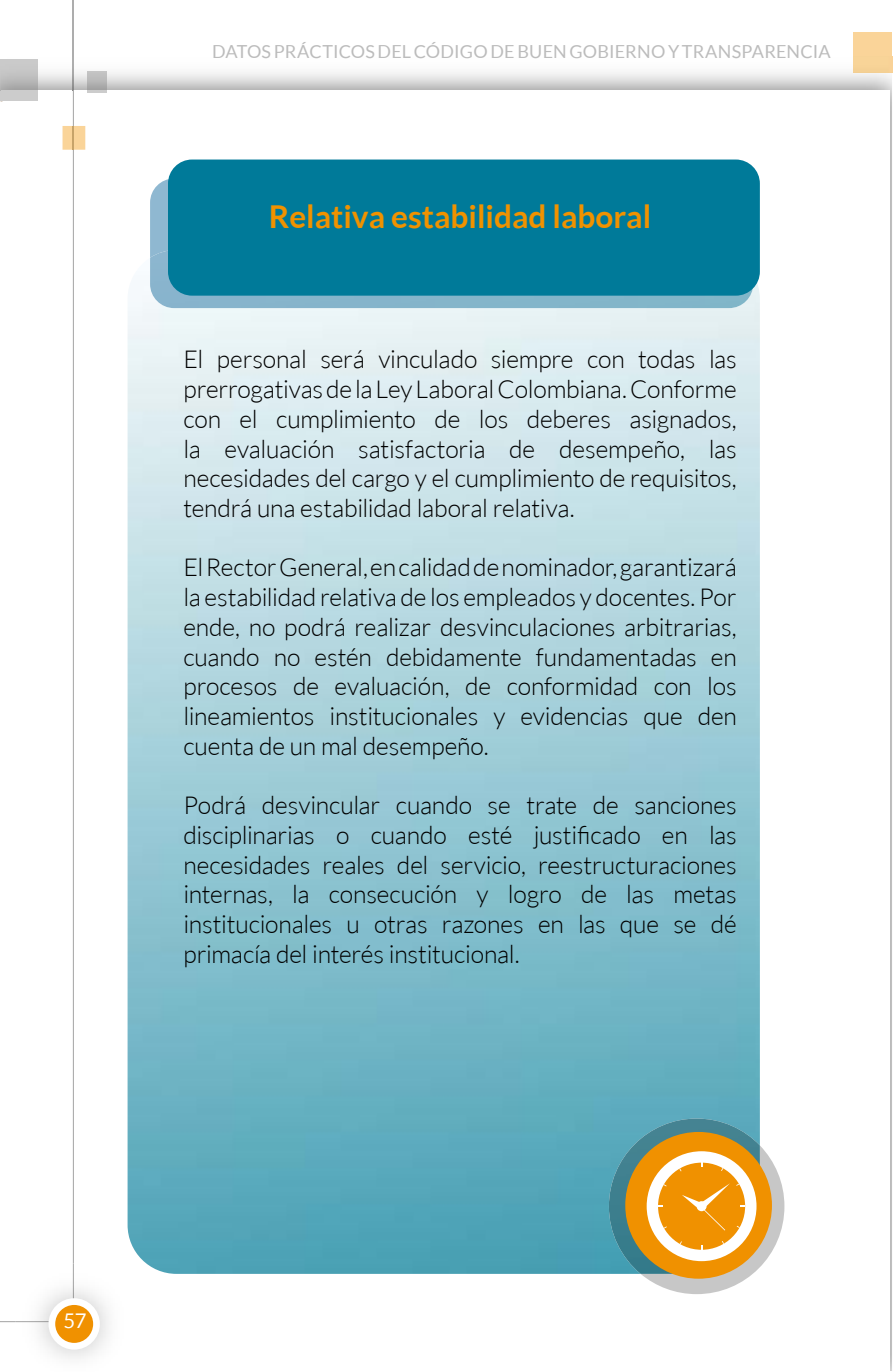
<style>
.page{position:relative;width:893px;height:1372px;background:#fff}
.page>*{position:absolute;margin:0;border:0;box-sizing:border-box;transform-origin:0 0}
.t1{font:700 31.5px "Lato";color:#f09200}
.t2{font:300 24.75px/29.7px "Lato";letter-spacing:-.01em;color:#000;text-align:justify}
.t3{font:20.25px "Lato";color:#fff}
.t4{font:18px "Lato";letter-spacing:.01em;color:#bcbcbc}
</style>
<div class="page">
<hr style="left:73px;top:0;width:1px;height:57px;background:#adadad">
<img style="left:73px;top:57px;width:1px;height:33px">
<hr style="left:73px;top:90px;width:1px;height:36px;background:#adadad">
<hr style="left:73px;top:150px;width:1px;height:1113px;background:#adadad">
<svg style="left:63px;top:126px;width:22px;height:24px"></svg>
<div style="left:854px;top:32px;width:38px;height:25px;background:#fad499"></div>
<div style="left:0;top:90px;width:38px;height:11px;background:#ccc"></div>
<hr style="left:87px;top:90px;width:20px;height:2px;background:#ccc">
<img style="left:15px;top:1289px;width:94px;height:70px">
<img style="left:15px;top:1263px;width:59px;height:58px">
<div style="left:49px;top:1298px;width:51px;height:51px;background:#fff;border-radius:50%"></div>
<div style="left:55px;top:1304px;width:38px;height:38px;background:#f09100;border-radius:50%"></div>
<hr style="left:0;top:150px;width:1px;height:1111px;background:#adadad">
<hr style="left:0;top:90px;width:1px;height:36px;background:#adadad">
<img style="left:128px;top:276px;width:632px;height:997px">
<svg style="left:150px;top:179px;width:18px;height:71px"></svg>
<img style="left:150px;top:250px;width:603px;height:58px">
<div style="left:168px;top:159px;width:592px;height:136px;background:#007a99;border-radius:24px"></div>
<img style="left:609px;top:1118px;width:151px;height:155px">
<svg style="left:619px;top:1128px;width:165px;height:165px"></svg>
<div style="left:697px;top:1201px;width:10px;height:10px;background:#fff;border-radius:50%"></div>
<p class="t4" style="left:212px;top:41px;width:620px">DATOS PRÁCTICOS DEL CÓDIGO DE BUEN GOBIERNO Y TRANSPARENCIA</p>
<p class="t1" style="left:269px;top:198px;width:384px">Relativa estabilidad laboral</p>
<p class="t2" style="left:183px;top:345px;width:555px">El personal será vinculado siempre con todas las prerrogativas de la Ley Laboral Colombiana. Conforme con el cumplimiento de los deberes asignados, la evaluación satisfactoria de desempeño, las necesidades del cargo y el cumplimiento de requisitos, tendrá una estabilidad laboral relativa.</p>
<p class="t2" style="left:183px;top:553px;width:555px">El Rector General, en calidad de nominador, garantizará la estabilidad relativa de los empleados y docentes. Por ende, no podrá realizar desvinculaciones arbitrarias, cuando no estén debidamente fundamentadas en procesos de evaluación, de conformidad con los lineamientos institucionales y evidencias que den cuenta de un mal desempeño.</p>
<p class="t2" style="left:183px;top:790px;width:555px">Podrá desvincular cuando se trate de sanciones disciplinarias o cuando esté justificado en las necesidades reales del servicio, reestructuraciones internas, la consecución y logro de las metas institucionales u otras razones en las que se dé primacía del interés institucional.</p>
<p class="t3" style="left:63px;top:1308px;width:25px">57</p>
</div>
